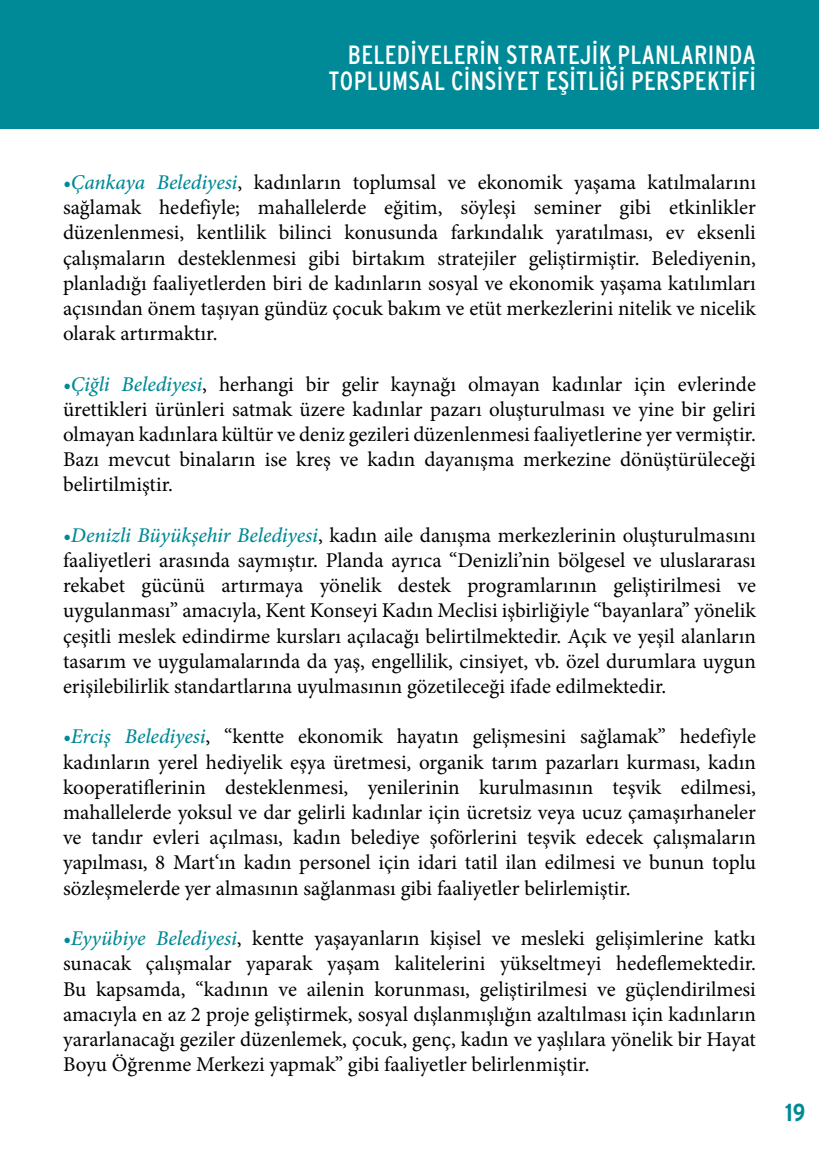
<style>
.page{position:relative;width:819px;height:1166px;background:#fff}
.page>*{position:absolute;margin:0;border:0;box-sizing:border-box;transform-origin:0 0}
.t1{font:condensed 26.25px/26.2px "Interstate";letter-spacing:.015em;color:#fff;text-align:right}
.t2{font:700 condensed 24.5px "Interstate";color:#008996}
.t3{font:21px/25.2px "Minion Pro";color:#000;text-align:justify}
.s1{font-weight:500;font-style:italic;color:#008996}
</style>
<div class="page">
<div style="left:37px;top:0;width:782px;height:129px;background:#008996"></div>
<div style="left:0;top:0;width:37px;height:129px;background:#008996"></div>
<p class="t1" style="left:328px;top:43px;width:429px">BELEDİYELERİN STRATEJİK PLANLARINDA<br>TOPLUMSAL CİNSİYET EŞİTLİĞİ PERSPEKTİFİ</p>
<p class="t3" style="left:63px;top:170px;width:694px"><span class="s1">•Çankaya Belediyesi</span>, kadınların toplumsal ve ekonomik yaşama katılmalarını sağlamak hedefiyle; mahallelerde eğitim, söyleşi seminer gibi etkinlikler düzenlenmesi, kentlilik bilinci konusunda farkındalık yaratılması, ev eksenli çalışmaların desteklenmesi gibi birtakım stratejiler geliştirmiştir. Belediyenin, planladığı faaliyetlerden biri de kadınların sosyal ve ekonomik yaşama katılımları açısından önem taşıyan gündüz çocuk bakım ve etüt merkezlerini nitelik ve nicelik olarak artırmaktır.</p>
<p class="t3" style="left:63px;top:371px;width:694px"><span class="s1">•Çiğli Belediyesi</span>, herhangi bir gelir kaynağı olmayan kadınlar için evlerinde ürettikleri ürünleri satmak üzere kadınlar pazarı oluşturulması ve yine bir geliri olmayan kadınlara kültür ve deniz gezileri düzenlenmesi faaliyetlerine yer vermiştir.<br>Bazı mevcut binaların ise kreş ve kadın dayanışma merkezine dönüştürüleceği belirtilmiştir.</p>
<p class="t3" style="left:63px;top:522px;width:694px"><span class="s1">•Denizli Büyükşehir Belediyesi</span>, kadın aile danışma merkezlerinin oluşturulmasını faaliyetleri arasında saymıştır. Planda ayrıca “Denizli’nin bölgesel ve uluslararası rekabet gücünü artırmaya yönelik destek programlarının geliştirilmesi ve uygulanması” amacıyla, Kent Konseyi Kadın Meclisi işbirliğiyle “bayanlara” yönelik çeşitli meslek edindirme kursları açılacağı belirtilmektedir. Açık ve yeşil alanların tasarım ve uygulamalarında da yaş, engellilik, cinsiyet, vb. özel durumlara uygun erişilebilirlik standartlarına uyulmasının gözetileceği ifade edilmektedir.</p>
<p class="t3" style="left:63px;top:724px;width:694px"><span class="s1">•Erciş Belediyesi</span>, “kentte ekonomik hayatın gelişmesini sağlamak” hedefiyle kadınların yerel hediyelik eşya üretmesi, organik tarım pazarları kurması, kadın kooperatiflerinin desteklenmesi, yenilerinin kurulmasının teşvik edilmesi, mahallelerde yoksul ve dar gelirli kadınlar için ücretsiz veya ucuz çamaşırhaneler ve tandır evleri açılması, kadın belediye şoförlerini teşvik edecek çalışmaların yapılması, 8 Mart‘ın kadın personel için idari tatil ilan edilmesi ve bunun toplu sözleşmelerde yer almasının sağlanması gibi faaliyetler belirlemiştir.</p>
<p class="t3" style="left:63px;top:926px;width:694px"><span class="s1">•Eyyübiye Belediyesi</span>, kentte yaşayanların kişisel ve mesleki gelişimlerine katkı sunacak çalışmalar yaparak yaşam kalitelerini yükseltmeyi hedeflemektedir.<br>Bu kapsamda, “kadının ve ailenin korunması, geliştirilmesi ve güçlendirilmesi amacıyla en az 2 proje geliştirmek, sosyal dışlanmışlığın azaltılması için kadınların yararlanacağı geziler düzenlemek, çocuk, genç, kadın ve yaşlılara yönelik bir Hayat Boyu Öğrenme Merkezi yapmak” gibi faaliyetler belirlenmiştir.</p>
<p class="t2" style="left:785px;top:1102px;width:22px">19</p>
</div>
